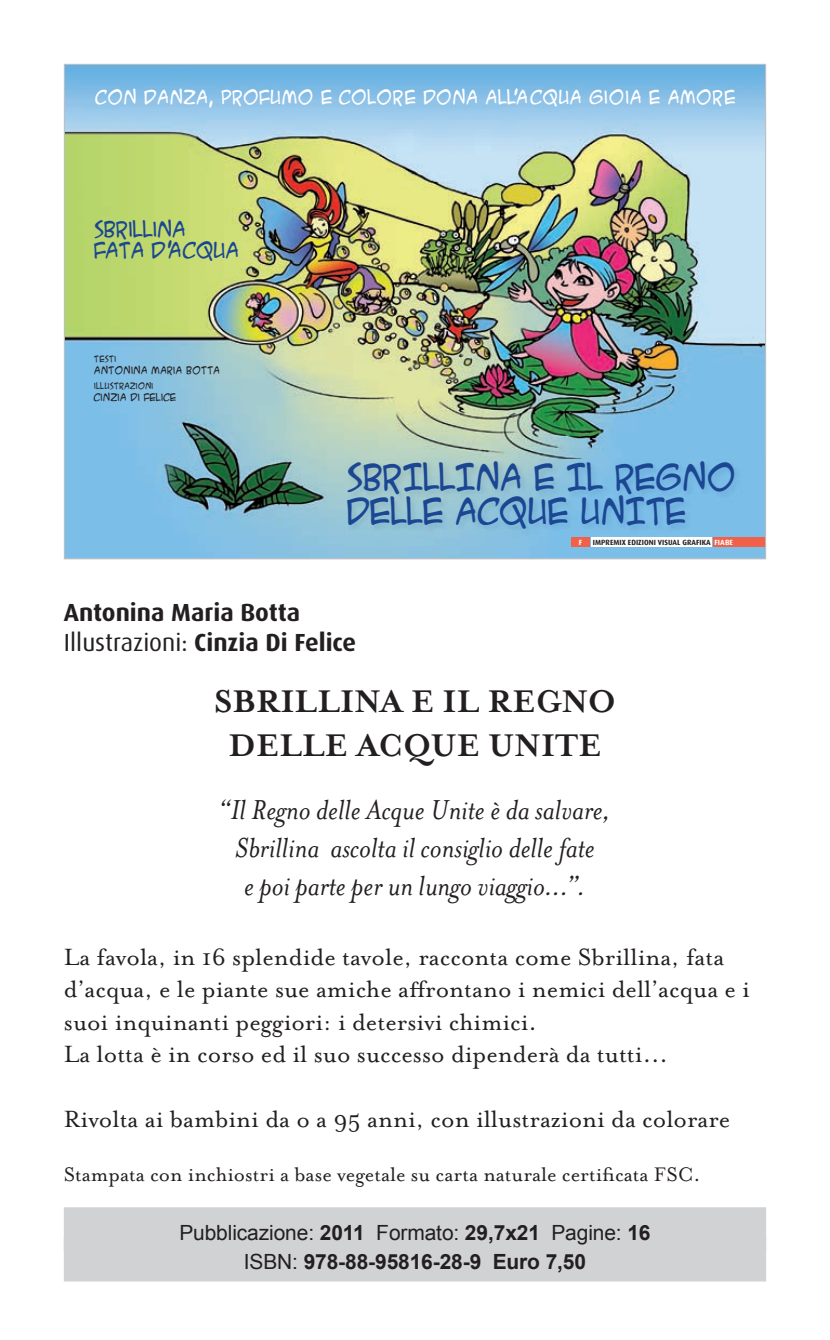
<style>
.page{position:relative;width:830px;height:1340px;background:#fff}
.page>*{position:absolute;margin:0;border:0;box-sizing:border-box;transform-origin:0 0}
.t1{font:700 36px/43.2px "Mrs Eaves";color:#231f20;text-align:center}
.t2{font:34.2px/34.2px "ACME Secret Agent";letter-spacing:-.03em;color:#1b4692}
.t3{font:italic 31.5px/37.8px "Mrs Eaves";color:#231f20;text-align:center}
.t4{font:27px/32.4px "Mrs Eaves Roman";color:#231f20}
.t5{font:700 24.75px/29.7px "Dax";color:#231f20}
.t6{font:22.5px "Mrs Eaves Roman";color:#231f20}
.t7{font:700 20.93px/29.2px "Arial";letter-spacing:-.005em;color:#231f20;text-align:center}
.t8{font:20.7px/20.7px "ACME Secret Agent";letter-spacing:-.03em;color:#1b4692}
.t9{font:18.22px "ACME Secret Agent";letter-spacing:.005em;color:#fff}
.t10{font:9.9px "ACME Secret Agent";color:#231f20}
.t11{font:8.33px "ACME Secret Agent";color:#231f20}
.t12{font:700 7.42px "Dax";letter-spacing:.005em;color:#231f20}
.t13{font:700 7.42px "Dax";color:#fff}
.s1{color:#fff}
.s2{font-weight:400}
</style>
<div class="page">
<img style="left:66px;top:66px;width:697px;height:491px">
<img style="left:345px;top:459px;width:418px;height:96px">
<div style="left:712px;top:537px;width:53px;height:10px;background:#f1614a"></div>
<div style="left:590px;top:537px;width:121px;height:10px;background:#fff"></div>
<div style="left:570px;top:537px;width:19px;height:10px;background:#f1614a"></div>
<div style="left:64px;top:1207px;width:701px;height:45px;background:#d1d2d4"></div>
<div style="left:64px;top:1236px;width:701px;height:45px;background:#d1d2d4"></div>
<p class="t9" style="left:95px;top:84px;width:642px">CON DANZA, PROFUMO E COLORE DONA ALL’A CQUA GIOIA E AMORE</p>
<p class="t8" style="left:94px;top:219px;width:147px">SBRILLINA<br>FATA D’ACQUA</p>
<p class="t11" style="left:94px;top:353px;width:24px">TESTI</p>
<p class="t10" style="left:94px;top:363px;width:127px">ANTONINA MARIA BOTTA</p>
<p class="t11" style="left:94px;top:379px;width:61px">ILLUSTRAZIONI</p>
<p class="t10" style="left:94px;top:389px;width:84px">CINZIA DI FELICE</p>
<p class="t2" style="left:346px;top:458px;width:391px">SBRILLINA E IL REGNO<br>DELLE ACQUE UNITE</p>
<p class="t13" style="left:578px;top:538px;width:5px">F</p>
<p class="t12" style="left:592px;top:538px;width:141px">IMPREMIX EDIZIONI VISUAL GRAFIKA <span class="s1">FIABE</span></p>
<p class="t5" style="left:64px;top:598px;width:294px">Antonina Maria Botta<br><span class="s2">Illustrazioni:</span> Cinzia Di Felice</p>
<h1 class="t1" style="left:214px;top:680px;width:403px">SBRILLINA E IL REGNO<br>DELLE ACQUE UNITE</h1>
<p class="t3" style="left:219px;top:791px;width:393px">“Il Regno delle Acque Unite è da salvare,<br>Sbrillina ascolta il consiglio delle fate<br>e poi parte per un lungo viaggio...”.</p>
<p class="t4" style="left:64px;top:941px;width:687px">La favola, in 16 splendide tavole, racconta come Sbrillina, fata d’acqua, e le piante sue amiche affrontano i nemici dell’acqua e i suoi inquinanti peggiori: i detersivi chimici.<br>La lotta è in corso ed il suo successo dipenderà da tutti...</p>
<p class="t4" style="left:64px;top:1103px;width:667px">Rivolta ai bambini da o a 95 anni, con illustrazioni da colorare</p>
<p class="t6" style="left:64px;top:1162px;width:637px">Stampata con inchiostri a base vegetale su carta naturale certificata FSC.</p>
<p class="t7" style="left:179px;top:1217px;width:472px"><span class="s2">Pubblicazione:</span> 2011 <span class="s2">Formato:</span> 29,7x21 <span class="s2">Pagine:</span> 16<br><span class="s2">ISBN:</span> 978-88-95816-28-9 Euro 7,50</p>
</div>
